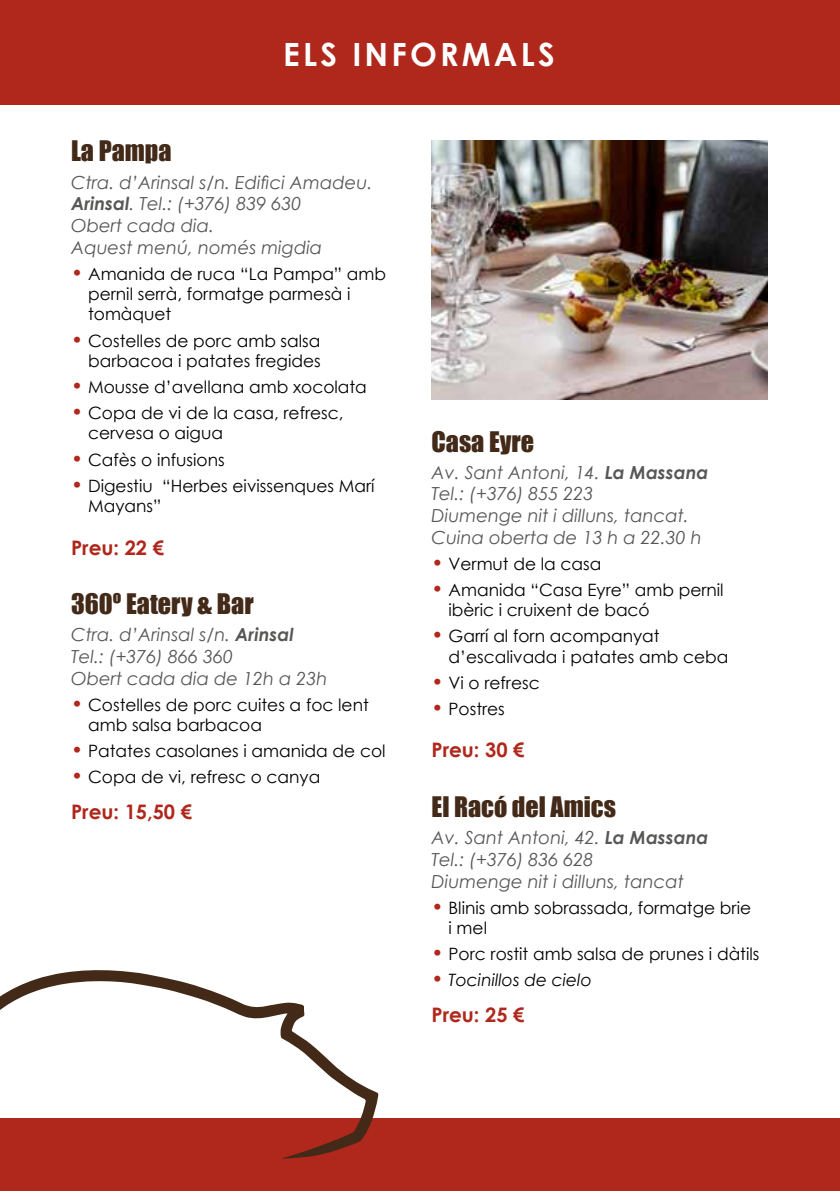
<style>
.page{position:relative;width:840px;height:1191px;background:#fff}
.page>*{position:absolute;margin:0;border:0;box-sizing:border-box;transform-origin:0 0}
.t1{font:700 32px "Century Gothic";letter-spacing:.1em;color:#fff}
.t2{font:26px "Impact";color:#432918}
.t3{font:700 20px "Century Gothic";color:#b0271c}
.t4{font:italic 18px/21.6px "Century Gothic";color:#575756}
.t5{font:17px/20.4px "Century Gothic";color:#000}
.t6{font:italic 17px "Century Gothic";color:#000}
.s1{font-weight:700}
.s2{font-weight:700;font-size:20px;color:#b0271c}
.s3{font-weight:700;font-style:normal;font-size:20px;color:#b0271c}
</style>
<div class="page">
<div style="left:0;top:1119px;width:839px;height:72px;background:#b0271c"></div>
<div style="left:0;top:0;width:839px;height:105px;background:#b0271c"></div>
<img style="left:431px;top:141px;width:336px;height:259px">
<svg style="left:0;top:970px;width:378px;height:188px"></svg>
<h1 class="t1" style="left:283px;top:30px;width:273px">ELS INFORMALS</h1>
<h2 class="t2" style="left:71px;top:131px;width:102px">La Pampa</h2>
<p class="t4" style="left:71px;top:171px;width:303px">Ctra. d’Arinsal s/n. Edifici Amadeu.<br><span class="s1">Arinsal</span>. Tel.: (+376) 839 630<br>Obert cada dia.<br>Aquest menú, només migdia</p>
<p class="t5" style="left:88px;top:263px;width:299px;text-indent:-17px"><span class="s2">•</span> Amanida de ruca “La Pampa” amb pernil serrà, formatge parmesà i tomàquet</p>
<p class="t5" style="left:71px;top:330px;width:251px;text-align:right"><span class="s2">•</span> Costelles de porc amb salsa barbacoa i patates fregides</p>
<p class="t5" style="left:71px;top:376px;width:297px"><span class="s2">•</span> Mousse d’avellana amb xocolata</p>
<p class="t5" style="left:88px;top:402px;width:257px;text-indent:-17px"><span class="s2">•</span> Copa de vi de la casa, refresc, cervesa o aigua</p>
<p class="t5" style="left:71px;top:449px;width:155px"><span class="s2">•</span> Cafès o infusions</p>
<p class="t5" style="left:88px;top:475px;width:288px;text-indent:-17px"><span class="s2">•</span> Digestiu “Herbes eivissenques Marí<br>Mayans”</p>
<p class="t3" style="left:71px;top:532px;width:94px">Preu: 22 €</p>
<h2 class="t2" style="left:71px;top:584px;width:184px">360º Eatery &amp; Bar</h2>
<p class="t4" style="left:71px;top:624px;width:258px">Ctra. d’Arinsal s/n. <span class="s1">Arinsal<br></span>Tel.: (+376) 866 360<br>Obert cada dia de 12h a 23h</p>
<p class="t5" style="left:88px;top:694px;width:282px;text-indent:-17px"><span class="s2">•</span> Costelles de porc cuites a foc lent amb salsa barbacoa</p>
<p class="t5" style="left:71px;top:740px;width:316px"><span class="s2">•</span> Patates casolanes i amanida de col</p>
<p class="t5" style="left:71px;top:766px;width:251px"><span class="s2">•</span> Copa de vi, refresc o canya</p>
<p class="t3" style="left:71px;top:796px;width:122px">Preu: 15,50 €</p>
<h2 class="t2" style="left:431px;top:421px;width:104px">Casa Eyre</h2>
<p class="t4" style="left:431px;top:461px;width:278px">Av. Sant Antoni, 14. <span class="s1">La Massana<br></span>Tel.: (+376) 855 223<br>Diumenge nit i dilluns, tancat.<br>Cuina oberta de 13 h a 22.30 h</p>
<p class="t5" style="left:431px;top:553px;width:171px"><span class="s2">•</span> Vermut de la casa</p>
<p class="t5" style="left:448px;top:579px;width:276px;text-indent:-17px"><span class="s2">•</span> Amanida “Casa Eyre” amb pernil ibèric i cruixent de bacó</p>
<p class="t5" style="left:448px;top:626px;width:281px;text-indent:-17px"><span class="s2">•</span> Garrí al forn acompanyat d’escalivada i patates amb ceba</p>
<p class="t5" style="left:431px;top:672px;width:110px"><span class="s2">•</span> Vi o refresc</p>
<p class="t5" style="left:431px;top:698px;width:75px"><span class="s2">•</span> Postres</p>
<p class="t3" style="left:431px;top:735px;width:94px">Preu: 30 €</p>
<h2 class="t2" style="left:431px;top:786px;width:186px">El Racó del Amics</h2>
<p class="t4" style="left:431px;top:826px;width:278px">Av. Sant Antoni, 42. <span class="s1">La Massana<br></span>Tel.: (+376) 836 628<br>Diumenge nit i dilluns, tancat</p>
<p class="t5" style="left:448px;top:897px;width:304px;text-indent:-17px"><span class="s2">•</span> Blinis amb sobrassada, formatge brie i mel</p>
<p class="t5" style="left:431px;top:943px;width:329px"><span class="s2">•</span> Porc rostit amb salsa de prunes i dàtils</p>
<p class="t6" style="left:431px;top:968px;width:162px"><span class="s3">•</span> Tocinillos de cielo</p>
<p class="t3" style="left:431px;top:999px;width:94px">Preu: 25 €</p>
</div>
